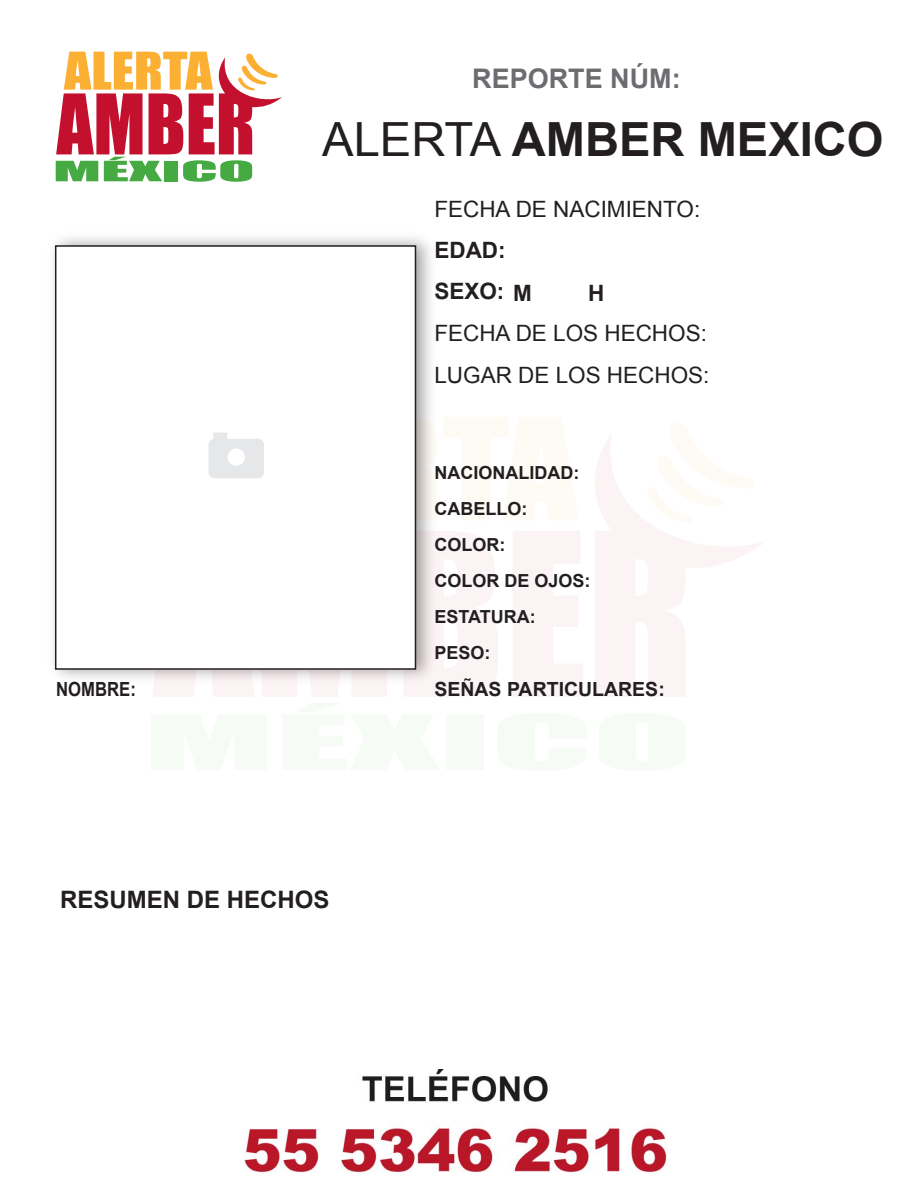
<style>
.page{position:relative;width:918px;height:1188px;background:#fff}
.page>*{position:absolute;margin:0;border:0;box-sizing:border-box;transform-origin:0 0}
.t1{font:700 47.1px "Arial";color:#231f20}
.t2{font:700 27px "Arial";color:#6c6d70}
.t3{font:700 24px "Arial";color:#231f20}
.t4{font:22.5px "Arial";color:#231f20}
.t5{font:700 22.5px "Arial";color:#231f20}
.t6{font:700 19.5px "Arial";color:#231f20}
.t7{font:700 19.5px "Arial";color:#231f20;scale:.86 1}
.t8{font:700 18px/36px "Arial";color:#231f20}
.s1{font-weight:400}
</style>
<div class="page">
<div style="left:446px;top:714px;width:37px;height:56px;background:#f6fbf6"></div>
<svg style="left:153px;top:689px;width:101px;height:7px"></svg>
<svg style="left:262px;top:689px;width:125px;height:7px"></svg>
<svg style="left:404px;top:531px;width:94px;height:165px"></svg>
<svg style="left:513px;top:531px;width:70px;height:165px"></svg>
<svg style="left:595px;top:435px;width:169px;height:261px"></svg>
<svg style="left:645px;top:435px;width:113px;height:88px"></svg>
<svg style="left:56px;top:52px;width:226px;height:130px"></svg>
<img style="left:53px;top:237px;width:389px;height:452px">
<div style="left:55px;top:245px;width:361px;height:425px;background:#fff;border:2px solid #231f20"></div>
<svg style="left:208px;top:432px;width:56px;height:46px"></svg>
<div style="left:228px;top:448px;width:17px;height:18px;background:#fff;border-radius:50%"></div>
<img style="left:244px;top:1070px;width:423px;height:103px">
<h2 class="t2" style="left:472px;top:60px;width:210px">REPORTE NÚM:</h2>
<h1 class="t1" style="left:322px;top:108px;width:563px"><span class="s1">ALERTA</span> AMBER MEXICO</h1>
<p class="t4" style="left:434px;top:194px;width:267px">FECHA DE NACIMIENTO:</p>
<p class="t5" style="left:434px;top:235px;width:73px">EDAD:</p>
<p class="t5" style="left:434px;top:276px;width:72px">SEXO:</p>
<p class="t5" style="left:513px;top:278px;width:20px">M</p>
<p class="t5" style="left:588px;top:278px;width:18px">H</p>
<p class="t4" style="left:434px;top:319px;width:274px">FECHA DE LOS HECHOS:</p>
<p class="t4" style="left:434px;top:360px;width:277px">LUGAR DE LOS HECHOS:</p>
<p class="t7" style="left:56px;top:676px;width:94px">NOMBRE:</p>
<h3 class="t3" style="left:60px;top:883px;width:271px">RESUMEN DE HECHOS</h3>
<p class="t8" style="left:434px;top:455px;width:158px">NACIONALIDAD:<br>CABELLO:<br>COLOR:<br>COLOR DE OJOS:<br>ESTATURA:<br>PESO:</p>
<p class="t6" style="left:434px;top:676px;width:232px">SEÑAS PARTICULARES:</p>
</div>
